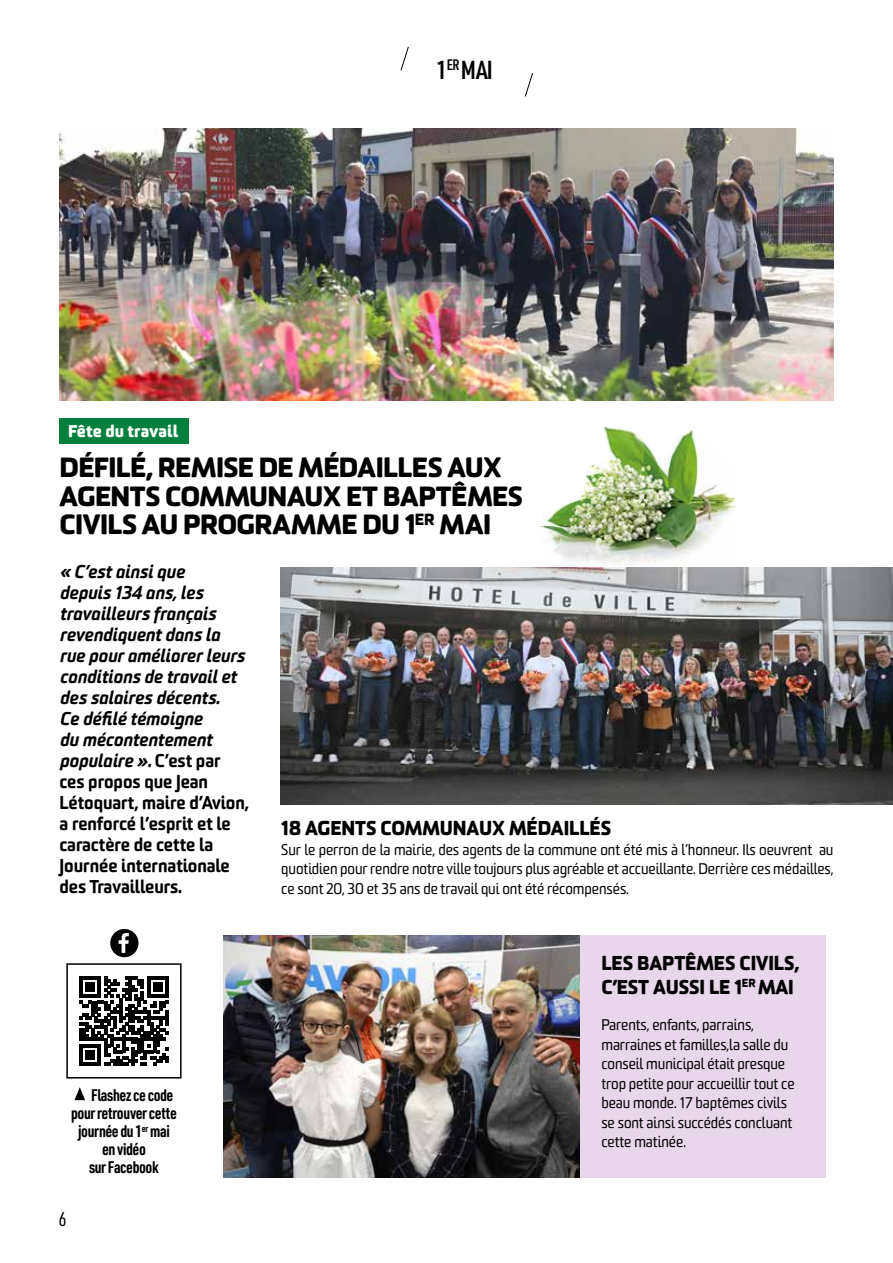
<style>
.page{position:relative;width:893px;height:1263px;background:#fff}
.page>*{position:absolute;margin:0;border:0;box-sizing:border-box;transform-origin:0 0}
.t1{font:800 27px/28.5px "Sommet Rounded";letter-spacing:-.025em;color:#000}
.t2{font:600 25.5px "URWDIN Cond";color:#000}
.t3{font:800 19.5px/24px "Sommet Rounded";letter-spacing:-.005em;color:#000;scale:.96 1}
.t4{font:19.5px "URWDIN Cond";color:#000}
.t5{font:italic 900 18px/21px "Sommet Rounded";letter-spacing:-.005em;color:#000;scale:.96 1}
.t6{font:700 16.5px "URWDIN Cond";letter-spacing:-.025em;color:#000;scale:.96 1}
.t7{font:800 16.5px "Sommet Rounded";letter-spacing:.005em;color:#fff}
.t8{font:15px/19.5px "Sommet Rounded";letter-spacing:-.005em;color:#000;text-align:justify;scale:.96 1}
.s1{font-style:normal}
</style>
<div class="page">
<img style="left:224px;top:935px;width:356px;height:243px">
<div style="left:60px;top:418px;width:129px;height:25px;background:#03803d"></div>
<img style="left:60px;top:128px;width:773px;height:272px">
<svg style="left:400px;top:46px;width:9px;height:25px"></svg>
<svg style="left:524px;top:73px;width:9px;height:24px"></svg>
<img style="left:539px;top:426px;width:198px;height:138px">
<div style="left:580px;top:935px;width:246px;height:243px;background:#e8d6ea"></div>
<svg style="left:79px;top:976px;width:90px;height:89px"></svg>
<div style="left:66px;top:963px;width:116px;height:115px;border:2px solid #000"></div>
<svg style="left:74px;top:1087px;width:11px;height:13px"></svg>
<img style="left:281px;top:567px;width:612px;height:237px">
<div style="left:110px;top:929px;width:28px;height:28px;background:#000;border-radius:50%"></div>
<svg style="left:119px;top:933px;width:10px;height:20px"></svg>
<p class="t7" style="left:68px;top:420px;width:112px">Fête du travail</p>
<h2 class="t2" style="left:437px;top:52px;width:58px">1<sup>ER</sup> MAI</h2>
<h1 class="t1" style="left:60px;top:452px;width:465px">DÉFILÉ, REMISE DE MÉDAILLES AUX<br>AGENTS COMMUNAUX ET BAPTÊMES<br>CIVILS AU PROGRAMME DU 1<sup>ER</sup> MAI</h1>
<p class="t5" style="left:60px;top:560px;width:199px">« C’est ainsi que<br>depuis 134 ans, les travailleurs français revendiquent dans la rue pour améliorer leurs conditions de travail et des salaires décents.<br>Ce défilé témoigne<br>du mécontentement populaire ». <span class="s1">C’est par ces propos que Jean<br>Létoquart, maire d’Avion, a renforcé l’esprit et le caractère de cette la<br>Journée internationale des Travailleurs.</span></p>
<p class="t6" style="left:91px;top:1084px;width:87px">Flashez ce code</p>
<p class="t6" style="left:71px;top:1102px;width:112px">pour retrouver cette</p>
<p class="t6" style="left:78px;top:1120px;width:97px">journée du 1<sup>er</sup> mai</p>
<p class="t6" style="left:102px;top:1138px;width:47px">en vidéo</p>
<p class="t6" style="left:89px;top:1156px;width:74px">sur Facebook</p>
<h3 class="t4" style="left:59px;top:1206px;width:10px">6</h3>
<h3 class="t3" style="left:281px;top:816px;width:345px">18 AGENTS COMMUNAUX MÉDAILLÉS</h3>
<p class="t8" style="left:281px;top:840px;width:577px">Sur le perron de la mairie, des agents de la commune ont été mis à l’honneur. Ils oeuvrent au quotidien pour rendre notre ville toujours plus agréable et accueillante. Derrière ces médailles, ce sont 20, 30 et 35 ans de travail qui ont été récompensés.</p>
<h3 class="t3" style="left:601px;top:950px;width:208px">LES BAPTÊMES CIVILS,<br>C’EST AUSSI LE 1<sup>ER</sup> MAI</h3>
<p class="t8" style="left:601px;top:1015px;width:203px;text-align:left">Parents, enfants, parrains, marraines et familles,la salle du conseil municipal était presque trop petite pour accueillir tout ce beau monde. 17 baptêmes civils se sont ainsi succédés concluant cette matinée.</p>
</div>
